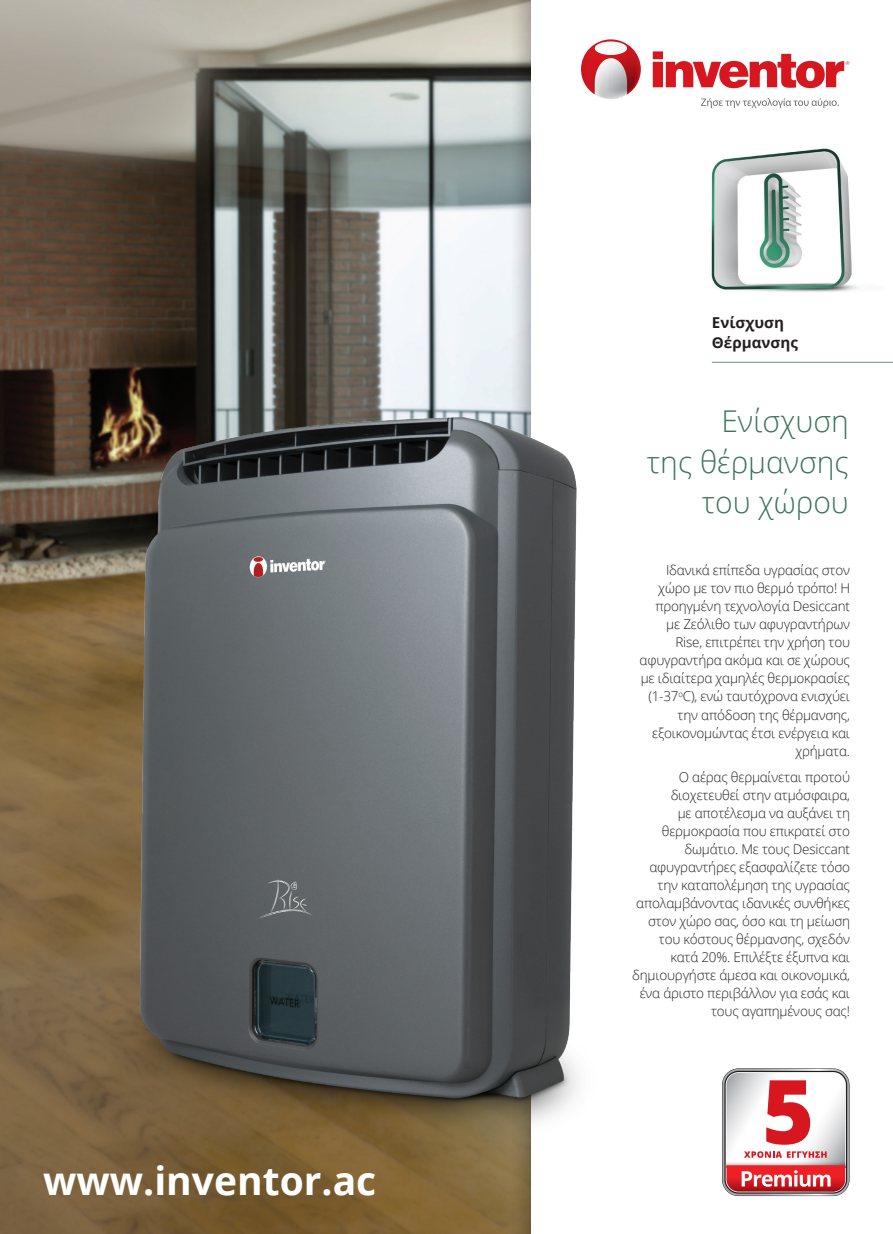
<style>
.page{position:relative;width:893px;height:1234px;background:#fff}
.page>*{position:absolute;margin:0;border:0;box-sizing:border-box;transform-origin:0 0}
.t1{font:700 39px "Open Sans";color:#fff}
.t2{font:300 30px/40.5px "Open Sans";color:#3c745e;text-align:right}
.t3{font:700 15px/19.5px "Open Sans";color:#231f20}
.t4{font:300 13.5px/18px "Open Sans";letter-spacing:-.015em;color:#231f20;text-align:right}
</style>
<div class="page">
<img style="left:0;top:0;width:505px;height:1233px">
<svg style="left:505px;top:0;width:26px;height:1233px;background:#b9bbb7"></svg>
<img style="left:711px;top:148px;width:149px;height:144px">
<img style="left:0;top:401px;width:578px;height:790px">
<hr style="left:712px;top:362px;width:181px;height:1px;background:#3c745e">
<svg style="left:722px;top:1068px;width:127px;height:127px"></svg>
<svg style="left:653px;top:51px;width:196px;height:37px"></svg>
<svg style="left:581px;top:39px;width:60px;height:60px"></svg>
<svg style="left:701px;top:98px;width:138px;height:10px"></svg>
<h1 class="t1" style="left:43px;top:1152px;width:335px">www.inventor.ac</h1>
<p class="t3" style="left:712px;top:312px;width:88px">Ενίσχυση<br>Θέρμανσης</p>
<h2 class="t2" style="left:647px;top:400px;width:203px">Ενίσχυση<br>της θέρμανσης του χώρου</h2>
<p class="t4" style="left:640px;top:561px;width:212px">Ιδανικά επίπεδα υγρασίας στον χώρο με τον πιο θερμό τρόπο! Η προηγμένη τεχνολογία Desiccant με Ζεόλιθο των αφυγραντήρων<br>Rise, επιτρέπει την χρήση του αφυγραντήρα ακόμα και σε χώρους με ιδιαίτερα χαμηλές θερμοκρασίες (1-37<sup>ο</sup>C), ενώ ταυτόχρονα ενισχύει την απόδοση της θέρμανσης, εξοικονομώντας έτσι ενέργεια και χρήματα.</p>
<p class="t4" style="left:632px;top:767px;width:219px">Ο αέρας θερμαίνεται προτού διοχετευθεί στην ατμόσφαιρα,<br>με αποτέλεσμα να αυξάνει τη θερμοκρασία που επικρατεί στο δωμάτιο. Με τους Desiccant αφυγραντήρες εξασφαλίζετε τόσο την καταπολέμηση της υγρασίας απολαμβάνοντας ιδανικές συνθήκες στον χώρο σας, όσο και τη μείωση του κόστους θέρμανσης, σχεδόν κατά 20%. Επιλέξτε έξυπνα και δημιουργήστε άμεσα και οικονομικά, ένα άριστο περιβάλλον για εσάς και τους αγαπημένους σας!</p>
</div>
